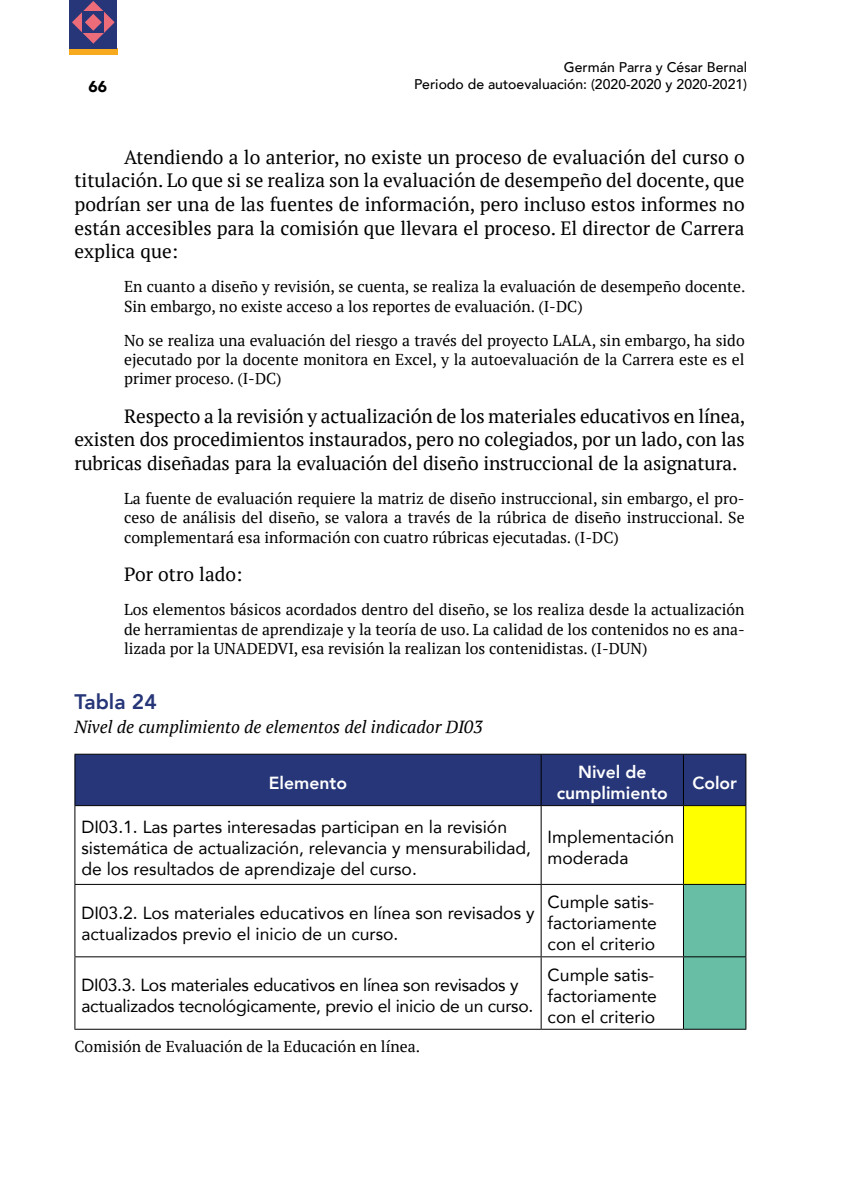
<style>
.page{position:relative;width:844px;height:1191px;background:#fff}
.page>*{position:absolute;margin:0;border:0;box-sizing:border-box;transform-origin:0 0}
.t1{font:800 21px "Avenir";color:#263678}
.t2{font:19.25px/23.6px "PT Serif";color:#000;text-align:justify}
.t3{font:17.5px/21px "Avenir";color:#000}
.t4{font:italic 17.5px "PT Serif";color:#000}
.t5{font:800 17.5px/21px "Avenir";color:#fff;text-align:center}
.t6{font:15.75px/19.2px "PT Serif";color:#000;text-align:justify}
.t7{font:900 15.75px "Avenir";color:#000}
.t8{font:500 14px/17.5px "Avenir";color:#000;text-align:right}
</style>
<div class="page">
<div style="left:69px;top:48px;width:49px;height:7px;background:#f8aa1f"></div>
<div style="left:69px;top:0;width:48px;height:49px;background:#263678"></div>
<svg style="left:72px;top:1px;width:43px;height:43px"></svg>
<div style="left:75px;top:754px;width:670px;height:51px;background:#263678"></div>
<div style="left:683px;top:805px;width:62px;height:79px;background:#ff0"></div>
<div style="left:683px;top:885px;width:62px;height:143px;background:#67bea4"></div>
<hr style="left:540px;top:754px;width:1px;height:51px;background:#000">
<hr style="left:682px;top:754px;width:1px;height:51px;background:#000">
<hr style="left:74px;top:753px;width:467px;height:1px;background:#000">
<hr style="left:74px;top:754px;width:1px;height:51px;background:#000">
<hr style="left:541px;top:753px;width:142px;height:1px;background:#000">
<hr style="left:683px;top:753px;width:63px;height:1px;background:#000">
<hr style="left:745px;top:754px;width:1px;height:51px;background:#000">
<hr style="left:74px;top:805px;width:467px;height:1px;background:#000">
<hr style="left:74px;top:806px;width:1px;height:78px;background:#000">
<hr style="left:541px;top:805px;width:142px;height:1px;background:#000">
<hr style="left:540px;top:806px;width:1px;height:78px;background:#000">
<hr style="left:683px;top:805px;width:63px;height:1px;background:#000">
<hr style="left:682px;top:806px;width:1px;height:78px;background:#000">
<hr style="left:745px;top:806px;width:1px;height:78px;background:#000">
<hr style="left:74px;top:884px;width:467px;height:1px;background:#000">
<hr style="left:74px;top:885px;width:1px;height:71px;background:#000">
<hr style="left:541px;top:884px;width:142px;height:1px;background:#000">
<hr style="left:540px;top:885px;width:1px;height:71px;background:#000">
<hr style="left:683px;top:884px;width:63px;height:1px;background:#000">
<hr style="left:682px;top:885px;width:1px;height:71px;background:#000">
<hr style="left:745px;top:885px;width:1px;height:71px;background:#000">
<hr style="left:74px;top:956px;width:467px;height:1px;background:#000">
<hr style="left:74px;top:957px;width:1px;height:71px;background:#000">
<hr style="left:541px;top:956px;width:142px;height:1px;background:#000">
<hr style="left:540px;top:957px;width:1px;height:71px;background:#000">
<hr style="left:683px;top:956px;width:63px;height:1px;background:#000">
<hr style="left:682px;top:957px;width:1px;height:71px;background:#000">
<hr style="left:745px;top:957px;width:1px;height:71px;background:#000">
<hr style="left:74px;top:1028px;width:467px;height:1px;background:#000">
<hr style="left:541px;top:1028px;width:142px;height:1px;background:#000">
<hr style="left:683px;top:1028px;width:63px;height:1px;background:#000">
<p class="t7" style="left:88px;top:73px;width:20px">66</p>
<p class="t8" style="left:414px;top:58px;width:334px">Germán Parra y César Bernal<br>Periodo de autoevaluación: (2020-2020 y 2020-2021)</p>
<p class="t2" style="left:74px;top:145px;width:671px;text-indent:50px">Atendiendo a lo anterior, no existe un proceso de evaluación del curso o titulación. Lo que si se realiza son la evaluación de desempeño del docente, que podrían ser una de las fuentes de información, pero incluso estos informes no están accesibles para la comisión que llevara el proceso. El director de Carrera explica que:</p>
<p class="t6" style="left:124px;top:277px;width:622px">En cuanto a diseño y revisión, se cuenta, se realiza la evaluación de desempeño docente.<br>Sin embargo, no existe acceso a los reportes de evaluación. (I-DC)</p>
<p class="t6" style="left:124px;top:330px;width:622px">No se realiza una evaluación del riesgo a través del proyecto LALA, sin embargo, ha sido ejecutado por la docente monitora en Excel, y la autoevaluación de la Carrera este es el primer proceso. (I-DC)</p>
<p class="t2" style="left:74px;top:404px;width:672px;text-indent:50px">Respecto a la revisión y actualización de los materiales educativos en línea, existen dos procedimientos instaurados, pero no colegiados, por un lado, con las rubricas diseñadas para la evaluación del diseño instruccional de la asignatura.</p>
<p class="t6" style="left:124px;top:489px;width:622px">La fuente de evaluación requiere la matriz de diseño instruccional, sin embargo, el pro&shy;ceso de análisis del diseño, se valora a través de la rúbrica de diseño instruccional. Se complementará esa información con cuatro rúbricas ejecutadas. (I-DC)</p>
<p class="t2" style="left:124px;top:562px;width:120px">Por otro lado:</p>
<p class="t6" style="left:124px;top:600px;width:622px">Los elementos básicos acordados dentro del diseño, se los realiza desde la actualización de herramientas de aprendizaje y la teoría de uso. La calidad de los contenidos no es ana&shy;lizada por la UNADEDVI, esa revisión la realizan los contenidistas. (I-DUN)</p>
<h1 class="t1" style="left:74px;top:685px;width:84px">Tabla 24</h1>
<p class="t4" style="left:74px;top:715px;width:409px">Nivel de cumplimiento de elementos del indicador DI03</p>
<p class="t5" style="left:269px;top:772px;width:80px">Elemento</p>
<p class="t5" style="left:556px;top:761px;width:113px">Nivel de cumplimiento</p>
<p class="t5" style="left:692px;top:772px;width:46px">Color</p>
<p class="t3" style="left:81px;top:815px;width:451px">DI03.1. Las partes interesadas participan en la revisión sistemática de actualización, relevancia y mensurabilidad, de los resultados de aprendizaje del curso.</p>
<p class="t3" style="left:547px;top:826px;width:128px">Implementación moderada</p>
<p class="t3" style="left:81px;top:901px;width:454px">DI03.2. Los materiales educativos en línea son revisados y actualizados previo el inicio de un curso.</p>
<p class="t3" style="left:547px;top:891px;width:111px">Cumple satis&shy;factoriamente con el criterio</p>
<p class="t3" style="left:81px;top:974px;width:453px">DI03.3. Los materiales educativos en línea son revisados y actualizados tecnológicamente, previo el inicio de un curso.</p>
<p class="t3" style="left:547px;top:963px;width:111px">Cumple satis&shy;factoriamente con el criterio</p>
<p class="t6" style="left:74px;top:1036px;width:347px">Comisión de Evaluación de la Educación en línea.</p>
</div>
